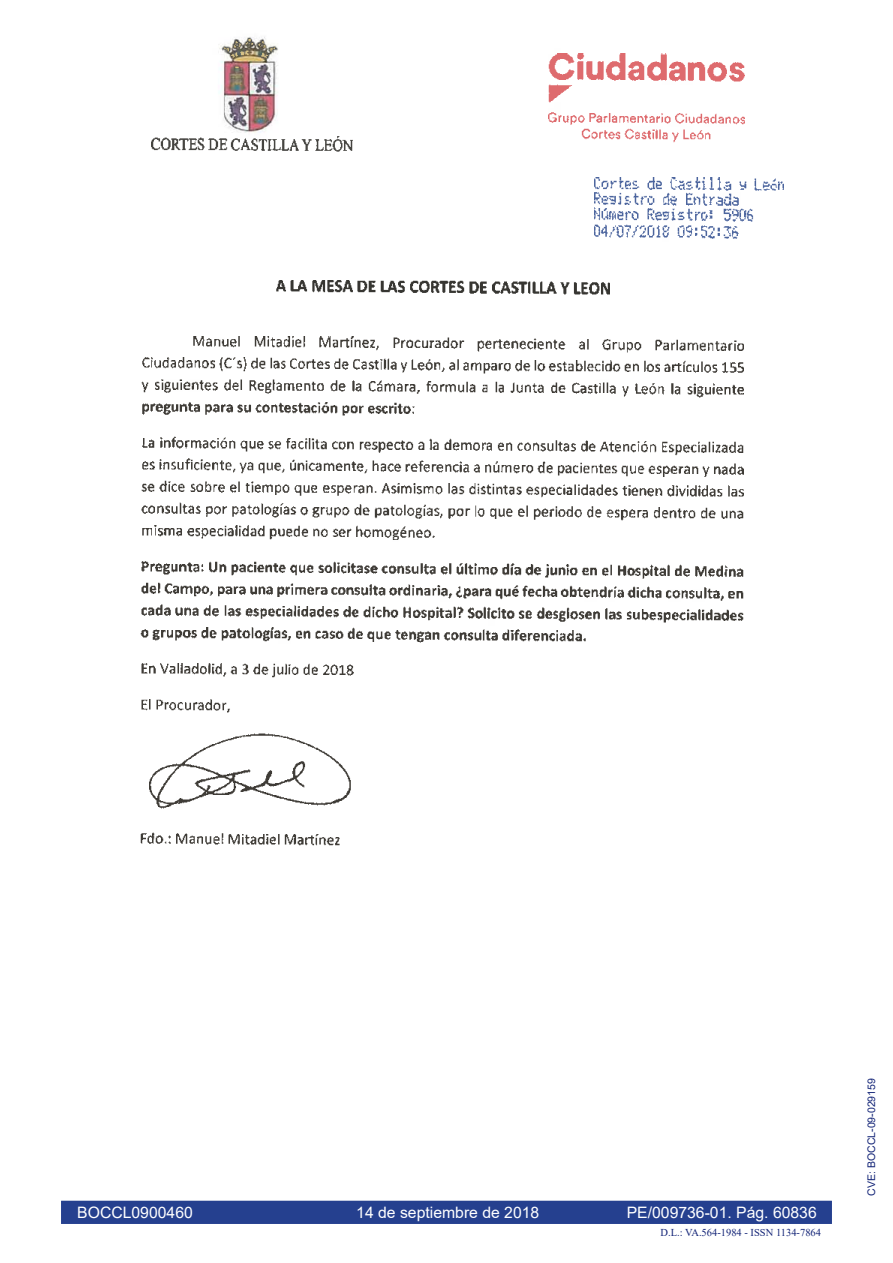
<style>
.page{position:relative;width:893px;height:1263px;background:#fff}
.page>*{position:absolute;margin:0;border:0;box-sizing:border-box;transform-origin:0 0}
.t1{font:15.75px "Arial";color:#fff}
.t2{font:10.5px "Times New Roman";color:#132477}
.t3{font:10.5px "Arial";color:#132477}
</style>
<div class="page">
<div style="left:60px;top:1200px;width:773px;height:25px;background:#25408f"></div>
<div style="left:60px;top:1199px;width:773px;height:26px;border:2px solid #fff"></div>
<img style="left:141px;top:336px;width:603px;height:510px">
<img style="left:548px;top:53px;width:197px;height:90px">
<img style="left:594px;top:177px;width:189px;height:61px">
<img style="left:276px;top:281px;width:333px;height:14px">
<img style="left:152px;top:137px;width:200px;height:15px">
<img style="left:223px;top:40px;width:52px;height:29px">
<p class="t1" style="left:77px;top:1202px;width:117px">BOCCL0900460</p>
<p class="t1" style="left:356px;top:1202px;width:184px">14 de septiembre de 2018</p>
<p class="t1" style="left:627px;top:1202px;width:192px">PE/009736-01. Pág. 60836</p>
<p class="t2" style="left:661px;top:1225px;width:162px">D.L.: VA.564-1984 - ISSN 1134-7864</p>
<p class="t3" style="left:864px;top:1195px;width:119px;rotate:-90deg">CVE: BOCCL-09-029159</p>
</div>
